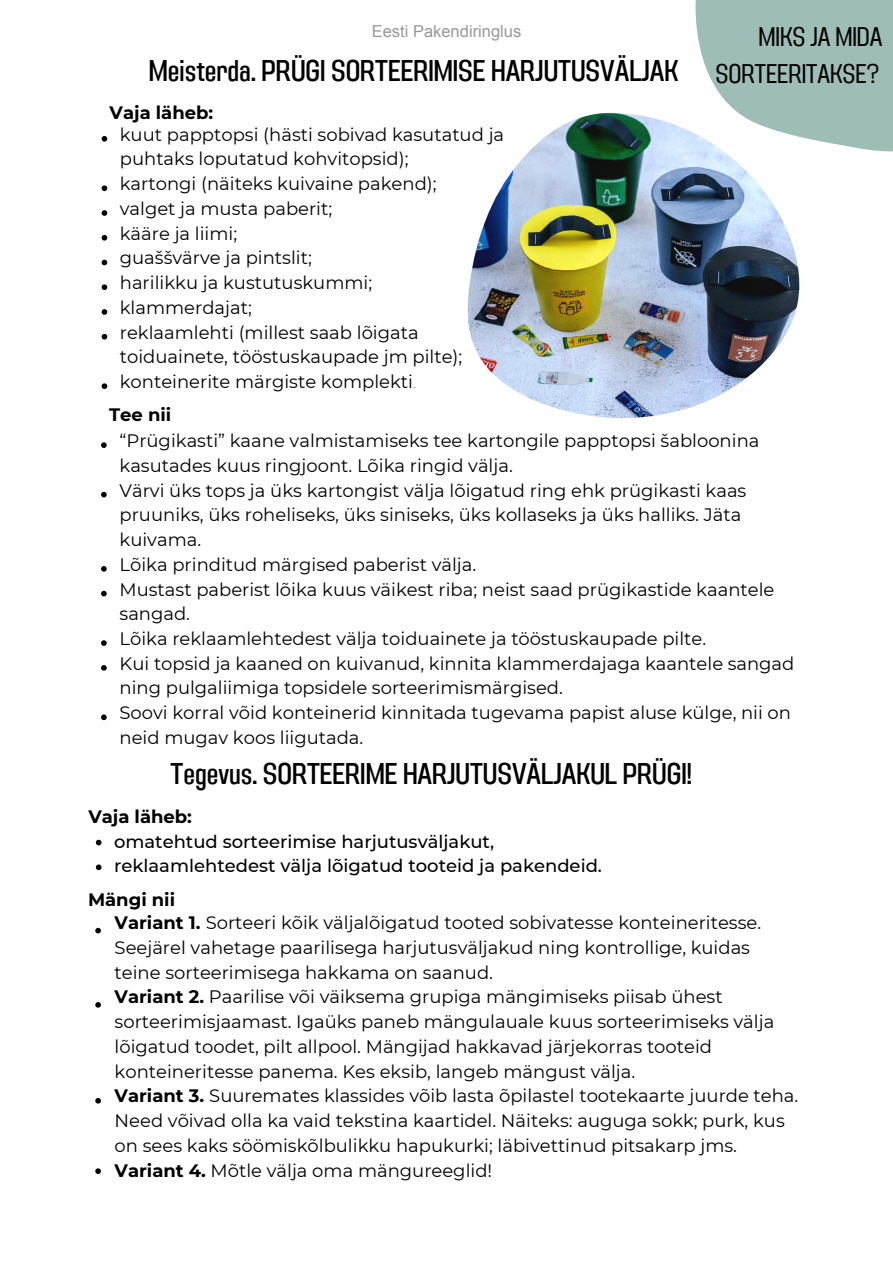
<style>
.page{position:relative;width:893px;height:1264px;background:#fff}
.page>*{position:absolute;margin:0;border:0;box-sizing:border-box;transform-origin:0 0}
.t1{font:30px "Adirek Sans 500";color:#000}
.t2{font:27px/37px "Adirek Sans 400";color:#000;text-align:right}
.t3{font:18px/24.8px "Montserrat";color:#000}
.t4{font:500 18px/24.8px "Montserrat";color:#000}
.t5{font:700 18px "Montserrat";color:#000}
.t6{font:16.5px "Arial";color:#999}
.s1{font-weight:100}
.s2{font-weight:700}
</style>
<div class="page">
<img style="left:467px;top:113px;width:333px;height:305px">
<svg style="left:102px;top:136px;width:5px;height:6px"></svg>
<svg style="left:102px;top:185px;width:5px;height:6px"></svg>
<svg style="left:102px;top:210px;width:5px;height:6px"></svg>
<svg style="left:102px;top:235px;width:5px;height:5px"></svg>
<svg style="left:102px;top:260px;width:5px;height:5px"></svg>
<svg style="left:102px;top:284px;width:5px;height:6px"></svg>
<svg style="left:102px;top:309px;width:5px;height:6px"></svg>
<svg style="left:102px;top:334px;width:5px;height:5px"></svg>
<svg style="left:102px;top:383px;width:5px;height:6px"></svg>
<svg style="left:684px;top:0;width:208px;height:157px"></svg>
<svg style="left:101px;top:442px;width:6px;height:6px"></svg>
<svg style="left:101px;top:492px;width:6px;height:5px"></svg>
<svg style="left:101px;top:566px;width:6px;height:5px"></svg>
<svg style="left:101px;top:591px;width:6px;height:5px"></svg>
<svg style="left:101px;top:640px;width:6px;height:6px"></svg>
<svg style="left:101px;top:665px;width:6px;height:5px"></svg>
<svg style="left:101px;top:714px;width:6px;height:6px"></svg>
<svg style="left:95px;top:927px;width:6px;height:6px"></svg>
<svg style="left:95px;top:1002px;width:6px;height:5px"></svg>
<svg style="left:95px;top:1098px;width:6px;height:5px"></svg>
<svg style="left:95px;top:1168px;width:6px;height:5px"></svg>
<svg style="left:96px;top:839px;width:5px;height:6px"></svg>
<svg style="left:96px;top:864px;width:5px;height:6px"></svg>
<p class="t6" style="left:371px;top:23px;width:151px">Eesti Pakendiringlus</p>
<p class="t1" style="left:149px;top:53px;width:531px">Meisterda. PRÜGI SORTEERIMISE HARJUTUSVÄLJAK</p>
<p class="t5" style="left:110px;top:102px;width:105px">Vaja läheb:</p>
<p class="t3" style="left:120px;top:122px;width:386px">kuut papptopsi (hästi sobivad kasutatud ja puhtaks loputatud kohvitopsid);<br>kartongi (näiteks kuivaine pakend);<br>valget ja musta paberit;<br>kääre ja liimi;<br>guaššvärve ja pintslit;<br>harilikku ja kustutuskummi; klammerdajat;<br>reklaamlehti (millest saab lõigata toiduainete, tööstuskaupade jm pilte); konteinerite märgiste komplekti<span class="s1">.</span></p>
<p class="t5" style="left:109px;top:403px;width:64px">Tee nii</p>
<p class="t2" style="left:715px;top:19px;width:168px">MIKS JA MIDA<br>SORTEERITAKSE?</p>
<p class="t3" style="left:119px;top:428px;width:676px">“Prügikasti” kaane valmistamiseks tee kartongile papptopsi šabloonina kasutades kuus ringjoont. Lõika ringid välja.<br>Värvi üks tops ja üks kartongist välja lõigatud ring ehk prügikasti kaas pruuniks, üks roheliseks, üks siniseks, üks kollaseks ja üks halliks. Jäta kuivama.<br>Lõika prinditud märgised paberist välja.<br>Mustast paberist lõika kuus väikest riba; neist saad prügikastide kaantele sangad.<br>Lõika reklaamlehtedest välja toiduainete ja tööstuskaupade pilte.<br>Kui topsid ja kaaned on kuivanud, kinnita klammerdajaga kaantele sangad ning pulgaliimiga topsidele sorteerimismärgised.<br>Soovi korral võid konteinerid kinnitada tugevama papist aluse külge, nii on neid mugav koos liigutada.</p>
<h1 class="t1" style="left:170px;top:755px;width:523px">Tegevus. SORTEERIME HARJUTUSVÄLJAKUL PRÜGI!</h1>
<p class="t5" style="left:88px;top:805px;width:105px">Vaja läheb:</p>
<p class="t4" style="left:114px;top:828px;width:489px">omatehtud sorteerimise harjutusväljakut, reklaamlehtedest välja lõigatud tooteid ja pakendeid.</p>
<p class="t5" style="left:88px;top:889px;width:89px">Mängi nii</p>
<p class="t3" style="left:115px;top:910px;width:685px"><span class="s2">Variant 1.</span> Sorteeri kõik väljalõigatud tooted sobivatesse konteineritesse.<br>Seejärel vahetage paarilisega harjutusväljakud ning kontrollige, kuidas teine sorteerimisega hakkama on saanud.<br><span class="s2">Variant 2.</span> Paarilise või väiksema grupiga mängimiseks piisab ühest sorteerimisjaamast. Igaüks paneb mängulauale kuus sorteerimiseks välja lõigatud toodet, pilt allpool. Mängijad hakkavad järjekorras tooteid konteineritesse panema. Kes eksib, langeb mängust välja.<br><span class="s2">Variant 3.</span> Suuremates klassides võib lasta õpilastel tootekaarte juurde teha.<br>Need võivad olla ka vaid tekstina kaartidel. Näiteks: auguga sokk; purk, kus on sees kaks söömiskõlbulikku hapukurki; läbivettinud pitsakarp jms.<br><span class="s2">Variant 4.</span> Mõtle välja oma mängureeglid!</p>
</div>
